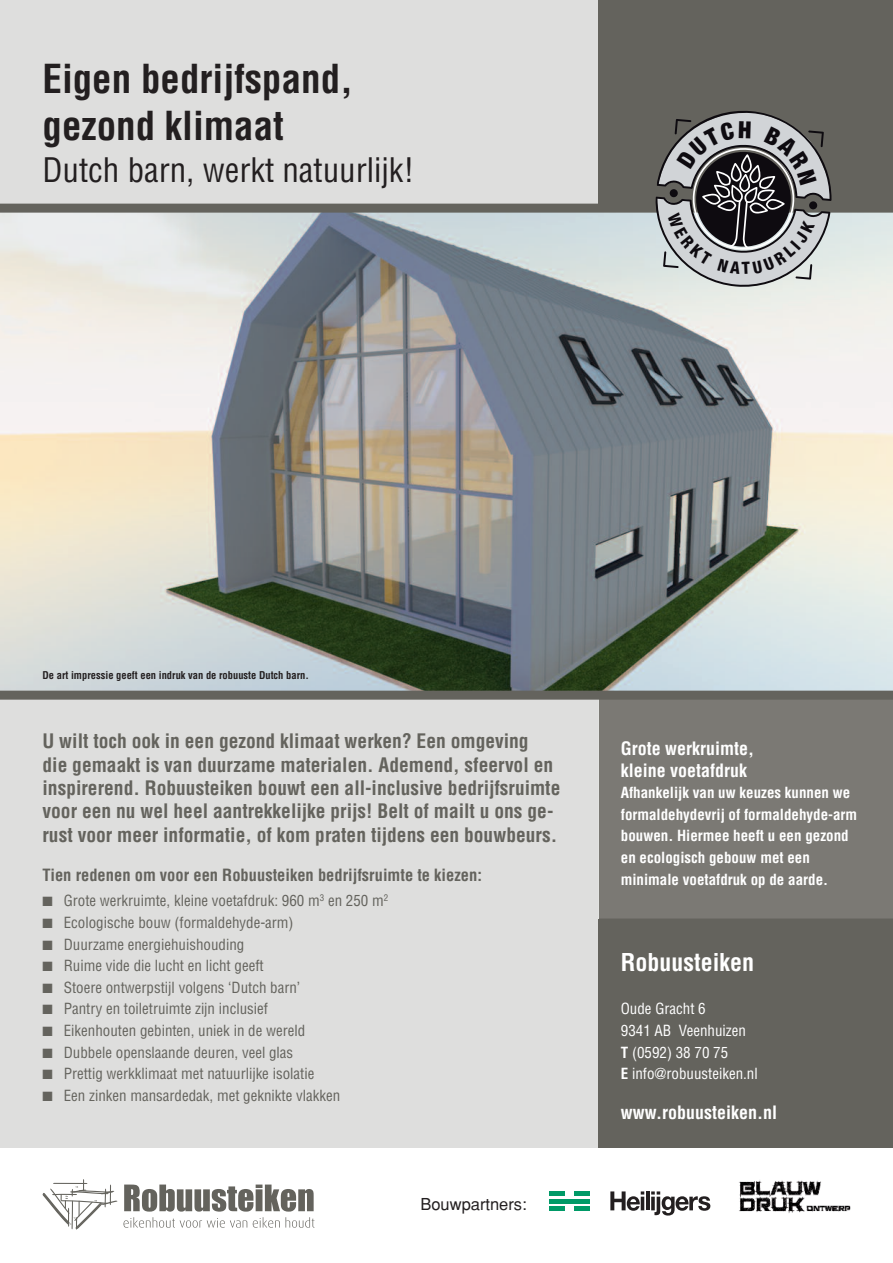
<style>
.page{position:relative;width:893px;height:1263px;background:#fff}
.page>*{position:absolute;margin:0;border:0;box-sizing:border-box;transform-origin:0 0}
.t1{font:700 condensed 39px/46.8px "Helvetica";color:#231f20}
.t2{font:condensed 33px "Helvetica";color:#231f20}
.t3{font:700 condensed 24px "Helvetica";color:#fff}
.t4{font:700 condensed 19.5px/23.4px "Helvetica";color:#64635d}
.t5{font:700 condensed 18px/21.6px "Helvetica";color:#fff}
.t6{font:700 condensed 16.5px "Helvetica";color:#64635d}
.t7{font:16.5px "Helvetica";color:#231f20}
.t8{font:condensed 15px "Helvetica";color:#64635d}
.t9{font:700 condensed 15px/21.6px "Helvetica";color:#fff}
.t10{font:condensed 15px/21.6px "Helvetica";color:#fff}
.t11{font:700 condensed 10.5px "Helvetica";color:#231f20}
.s1{font-weight:700}
</style>
<div class="page">
<div style="left:0;top:0;width:598px;height:227px;background:#dededd"></div>
<div style="left:598px;top:0;width:295px;height:1148px;background:#64635d"></div>
<div style="left:0;top:680px;width:598px;height:468px;background:#dededd"></div>
<svg style="left:124px;top:1184px;width:190px;height:27px"></svg>
<svg style="left:124px;top:1217px;width:123px;height:11px"></svg>
<svg style="left:253px;top:1217px;width:61px;height:11px"></svg>
<svg style="left:43px;top:1179px;width:74px;height:51px"></svg>
<div style="left:549px;top:1191px;width:15px;height:5px;background:#009a67"></div>
<div style="left:575px;top:1191px;width:15px;height:5px;background:#009a67"></div>
<hr style="left:549px;top:1206px;width:15px;height:4px;background:#009a67">
<hr style="left:575px;top:1206px;width:15px;height:4px;background:#009a67">
<div style="left:549px;top:1199px;width:41px;height:5px;background:#009a67"></div>
<svg style="left:610px;top:1191px;width:34px;height:20px"></svg>
<hr style="left:646px;top:1191px;width:3px;height:19px;background:#231f20">
<svg style="left:651px;top:1191px;width:59px;height:24px"></svg>
<div style="left:598px;top:700px;width:295px;height:218px;background:#7b7974"></div>
<img style="left:0;top:213px;width:893px;height:478px">
<div style="left:0;top:204px;width:893px;height:9px;background:#64635d"></div>
<div style="left:0;top:691px;width:893px;height:9px;background:#64635d"></div>
<img style="left:739px;top:1180px;width:112px;height:33px">
<svg style="left:655px;top:110px;width:177px;height:180px;background:#929394"></svg>
<h1 class="t1" style="left:43px;top:56px;width:312px">Eigen bedrijfspand, gezond klimaat</h1>
<h2 class="t2" style="left:43px;top:151px;width:373px">Dutch barn, werkt natuurlijk!</h2>
<p class="t11" style="left:43px;top:669px;width:268px">De art impressie geeft een indruk van de robuuste Dutch barn.</p>
<p class="t4" style="left:43px;top:730px;width:519px">U wilt toch ook in een gezond klimaat werken? Een omgeving<br>die gemaakt is van duurzame materialen. Ademend, sfeervol en inspirerend. Robuusteiken bouwt een all-inclusive bedrijfsruimte voor een nu wel heel aantrekkelijke prijs! Belt of mailt u ons ge&shy;rust voor meer informatie, of kom praten tijdens een bouwbeurs.</p>
<p class="t6" style="left:43px;top:866px;width:441px">Tien redenen om voor een Robuusteiken bedrijfsruimte te kiezen:</p>
<p class="t8" style="left:43px;top:892px;width:347px">■ Grote werkruimte, kleine voetafdruk: 960 m<sup>3</sup> en 250 m<sup>2</sup></p>
<p class="t8" style="left:43px;top:914px;width:253px">■ Ecologische bouw (formaldehyde-arm)</p>
<p class="t8" style="left:43px;top:935px;width:203px">■ Duurzame energiehuishouding</p>
<p class="t8" style="left:43px;top:957px;width:223px">■ Ruime vide die lucht en licht geeft</p>
<p class="t8" style="left:43px;top:979px;width:259px">■ Stoere ontwerpstijl volgens ‘Dutch barn’</p>
<p class="t8" style="left:43px;top:1000px;width:227px">■ Pantry en toiletruimte zijn inclusief</p>
<p class="t8" style="left:43px;top:1022px;width:264px">■ Eikenhouten gebinten, uniek in de wereld</p>
<p class="t8" style="left:43px;top:1043px;width:252px">■ Dubbele openslaande deuren, veel glas</p>
<p class="t8" style="left:43px;top:1065px;width:273px">■ Prettig werkklimaat met natuurlijke isolatie</p>
<p class="t8" style="left:43px;top:1087px;width:299px">■ Een zinken mansardedak, met geknikte vlakken</p>
<p class="t7" style="left:420px;top:1195px;width:108px">Bouwpartners:</p>
<p class="t5" style="left:621px;top:738px;width:135px">Grote werkruimte, kleine voetafdruk</p>
<p class="t9" style="left:621px;top:782px;width:238px">Afhankelijk van uw keuzes kunnen we formaldehydevrij of formaldehyde-arm bouwen. Hiermee heeft u een gezond en ecologisch gebouw met een minimale voetafdruk op de aarde.</p>
<h3 class="t3" style="left:621px;top:949px;width:135px">Robuusteiken</h3>
<p class="t10" style="left:621px;top:998px;width:138px">Oude Gracht 6<br>9341 AB Veenhuizen<br><span class="s1">T</span> (0592) 38 70 75<br><span class="s1">E</span> info@robuusteiken.nl</p>
<p class="t5" style="left:621px;top:1102px;width:158px">www.robuusteiken.nl</p>
</div>
